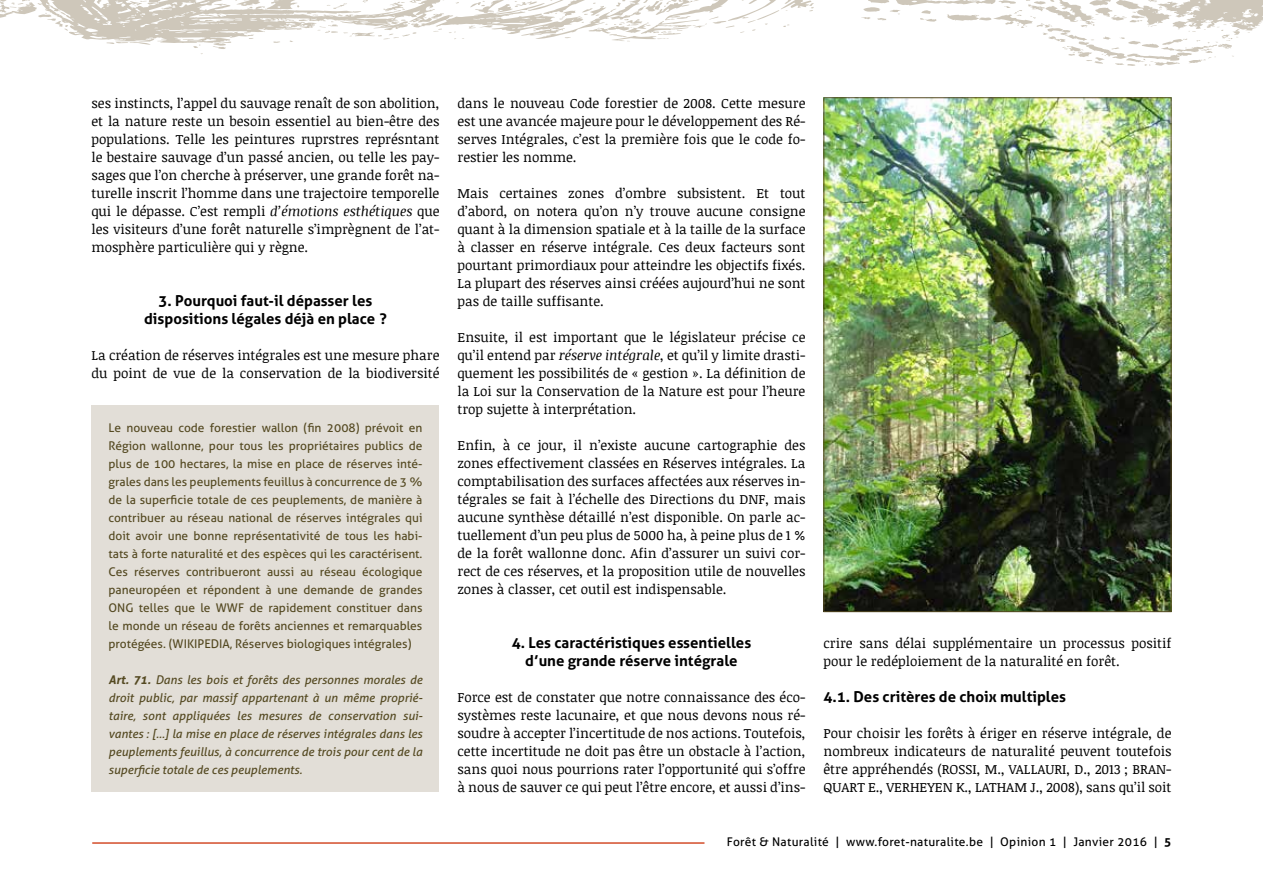
<style>
.page{position:relative;width:1263px;height:893px;background:#fff}
.page>*{position:absolute;margin:0;border:0;box-sizing:border-box;transform-origin:0 0}
.t1{font:700 15px/18px "Aller";color:#000;text-align:center}
.t2{font:13.5px/18px "Noticia Text";color:#000;text-align:justify}
.t3{font:12px/18px "Aller";color:#544921;text-align:justify}
.t4{font:italic 12px/18px "Aller";color:#544921;text-align:justify}
.t5{font:12px "Aller";letter-spacing:.025em;color:#000}
.s1{font-style:italic}
.s2{font-weight:700}
.s3{font-style:inherit}
</style>
<div class="page">
<hr style="left:92px;top:842px;width:612px;height:2px;background:#d34d2a">
<div style="left:91px;top:405px;width:348px;height:387px;background:#e2ded7"></div>
<img style="left:825px;top:99px;width:344px;height:511px">
<svg style="left:60px;top:0;width:1203px;height:66px"></svg>
<svg style="left:0;top:0;width:60px;height:27px"></svg>
<p class="t2" style="left:91px;top:94px;width:349px">ses instincts, l’appel du sauvage renaît de son abolition, et la nature reste un besoin essentiel au bien-être des populations. Telle les peintures ruprstres représntant le bestaire sauvage d’un passé ancien, ou telle les pay&shy;sages que l’on cherche à préserver, une grande forêt na&shy;turelle inscrit l’homme dans une trajectoire temporelle qui le dépasse. C’est rempli <span class="s1">d’émotions esthétiques</span> que les visiteurs d’une forêt naturelle s’imprègnent de l’at&shy;mosphère particulière qui y règne.</p>
<p class="t1" style="left:144px;top:292px;width:244px">3. Pourquoi faut-il dépasser les dispositions légales déjà en place ?</p>
<p class="t2" style="left:91px;top:346px;width:349px">La création de réserves intégrales est une mesure phare du point de vue de la conservation de la biodiversité</p>
<p class="t3" style="left:108px;top:419px;width:315px">Le nouveau code forestier wallon (fin 2008) prévoit en Région wallonne, pour tous les propriétaires publics de plus de 100 hectares, la mise en place de réserves inté&shy;grales dans les peuplements feuillus à concurrence de 3 % de la superficie totale de ces peuplements, de manière à contribuer au réseau national de réserves intégrales qui doit avoir une bonne représentativité de tous les habi&shy;tats à forte naturalité et des espèces qui les caractérisent.<br>Ces réserves contribueront aussi au réseau écologique paneuropéen et répondent à une demande de grandes ONG telles que le WWF de rapidement constituer dans le monde un réseau de forêts anciennes et remarquables protégées. (WIKIPEDIA, Réserves biologiques intégrales)</p>
<p class="t4" style="left:108px;top:671px;width:316px"><span class="s2">Art. 71.</span> Dans les bois et forêts des personnes morales de droit public, par massif appartenant à un même proprié&shy;taire, sont appliquées les mesures de conservation sui&shy;vantes : […] la mise en place de réserves intégrales dans les peuplements feuillus, à concurrence de trois pour cent de la superficie totale de ces peuplements.</p>
<p class="t2" style="left:457px;top:94px;width:349px">dans le nouveau Code forestier de 2008. Cette mesure est une avancée majeure pour le développement des Ré&shy;serves Intégrales, c’est la première fois que le code fo&shy;restier les nomme.</p>
<p class="t2" style="left:457px;top:184px;width:349px">Mais certaines zones d’ombre subsistent. Et tout d’abord, on notera qu’on n’y trouve aucune consigne quant à la dimension spatiale et à la taille de la surface à classer en réserve intégrale. Ces deux facteurs sont pourtant primordiaux pour atteindre les objectifs fixés.<br>La plupart des réserves ainsi créées aujourd’hui ne sont pas de taille suffisante.</p>
<p class="t2" style="left:457px;top:328px;width:349px">Ensuite, il est important que le législateur précise ce qu’il entend par <span class="s1">réserve intégrale</span>, et qu’il y limite drasti&shy;quement les possibilités de « gestion ». La définition de la Loi sur la Conservation de la Nature est pour l’heure trop sujette à interprétation.</p>
<p class="t2" style="left:457px;top:436px;width:349px">Enfin, à ce jour, il n’existe aucune cartographie des zones effectivement classées en Réserves intégrales. La comptabilisation des surfaces affectées aux réserves in&shy;tégrales se fait à l’échelle des Directions du DNF, mais aucune synthèse détaillé n’est disponible. On parle ac&shy;tuellement d’un peu plus de 5000 ha, à peine plus de 1 % de la forêt wallonne donc. Afin d’assurer un suivi cor&shy;rect de ces réserves, et la proposition utile de nouvelles zones à classer, cet outil est indispensable.</p>
<p class="t1" style="left:512px;top:634px;width:241px">4. Les caractéristiques essentielles d’une grande réserve intégrale</p>
<p class="t2" style="left:457px;top:688px;width:349px">Force est de constater que notre connaissance des éco&shy;systèmes reste lacunaire, et que nous devons nous ré&shy;soudre à accepter l’incertitude de nos actions. Toutefois, cette incertitude ne doit pas être un obstacle à l’action, sans quoi nous pourrions rater l’opportunité qui s’offre à nous de sauver ce qui peut l’être encore, et aussi d’ins-</p>
<p class="t2" style="left:823px;top:634px;width:349px">crire sans délai supplémentaire un processus positif pour le redéploiement de la naturalité en forêt.</p>
<p class="t1" style="left:823px;top:688px;width:244px">4.1. Des critères de choix multiples</p>
<p class="t2" style="left:823px;top:724px;width:349px">Pour choisir les forêts à ériger en réserve intégrale, de nombreux indicateurs de naturalité peuvent toutefois être appréhendés <span class="s3">(ROSSI, M., VALLAURI, D</span>., 2013 ; <span class="s3">BRAN-QUART E., VERHEYEN K., LATHAM J., 2008</span>), sans qu’il soit</p>
<p class="t5" style="left:727px;top:834px;width:446px">Forêt &amp; Naturalité | www.foret-naturalite.be | Opinion 1 | Janvier 2016 | <span class="s2">5</span></p>
</div>
